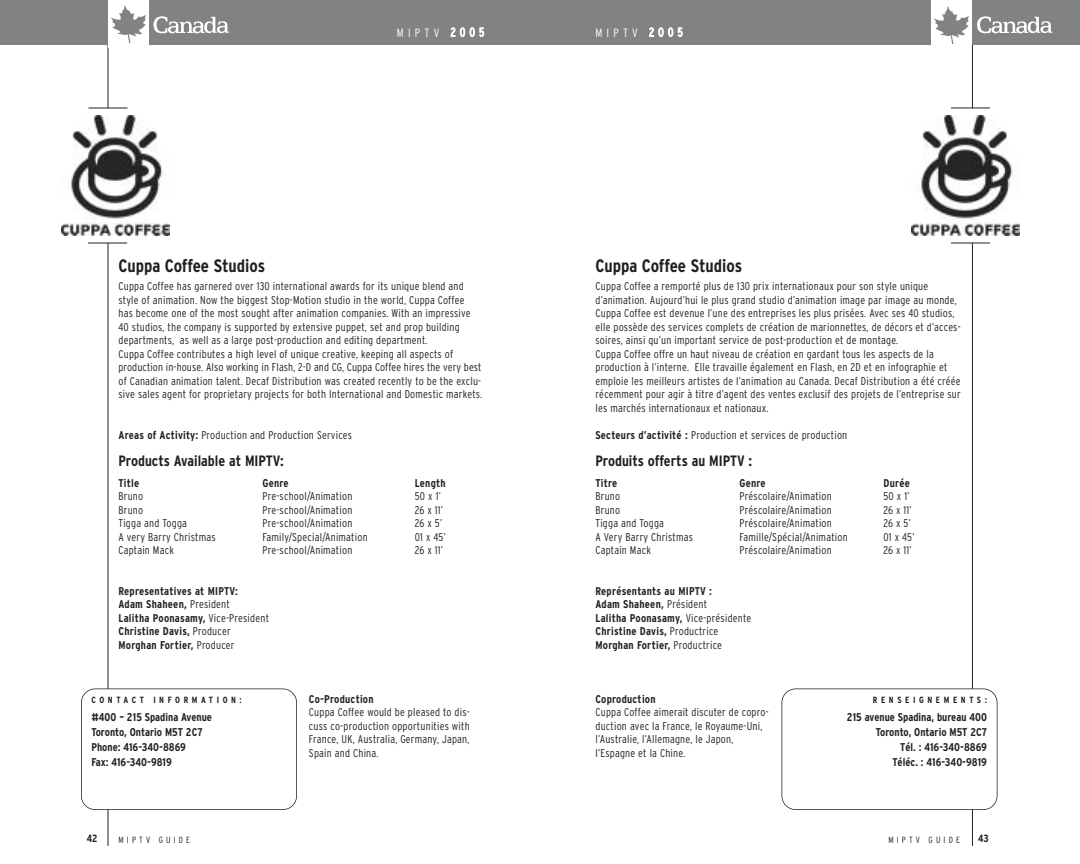
<style>
.page{position:relative;width:1080px;height:864px;background:#fff}
.page>*{position:absolute;margin:0;border:0;box-sizing:border-box;transform-origin:0 0}
.t1{font:700 condensed 18px "Interstate";letter-spacing:-.005em;color:#231f1f}
.t2{font:700 condensed 15px "Interstate";color:#231f1f}
.t3{font:300 condensed 12px "Interstate";letter-spacing:.35em;color:#fff}
.t4{font:300 condensed 11.25px/13.5px "Interstate";letter-spacing:.02em;color:#231f1f}
.t5{font:700 condensed 11.25px/13.5px "Interstate";letter-spacing:.015em;color:#231f1f}
.t6{font:700 condensed 10.5px "Interstate";color:#231f1f}
.t7{font:700 condensed 9px "Interstate";letter-spacing:.395em;color:#231f1f}
.t8{font:300 condensed 9px "Interstate";letter-spacing:.35em;color:#231f1f}
.s1{font-weight:700}
.s2{font-weight:300}
</style>
<div class="page">
<hr style="left:972px;top:40px;width:1px;height:806px;background:#231f1f">
<div style="left:951px;top:108px;width:39px;height:135px;background:#fff"></div>
<hr style="left:951px;top:243px;width:39px;height:1px;background:#231f1f">
<div style="left:782px;top:688px;width:216px;height:122px;border:2px solid #231f1f;border-radius:14px"></div>
<div style="left:526px;top:0;width:554px;height:45px;background:#808284"></div>
<svg style="left:977px;top:16px;width:75px;height:17px"></svg>
<div style="left:932px;top:0;width:40px;height:48px;background:#fff"></div>
<img style="left:935px;top:6px;width:34px;height:37px">
<hr style="left:951px;top:108px;width:39px;height:1px;background:#231f1f">
<hr style="left:108px;top:40px;width:1px;height:806px;background:#231f1f">
<div style="left:81px;top:689px;width:216px;height:121px;background:#fff;border-radius:14px"></div>
<div style="left:81px;top:688px;width:216px;height:122px;border:2px solid #231f1f;border-radius:14px"></div>
<div style="left:0;top:0;width:554px;height:45px;background:#808284"></div>
<svg style="left:154px;top:16px;width:75px;height:17px"></svg>
<div style="left:109px;top:0;width:40px;height:47px;background:#fff"></div>
<img style="left:111px;top:5px;width:34px;height:38px">
<div style="left:90px;top:108px;width:36px;height:135px;background:#fff"></div>
<hr style="left:88px;top:108px;width:40px;height:1px;background:#231f1f">
<hr style="left:88px;top:243px;width:39px;height:1px;background:#231f1f">
<img style="left:61px;top:115px;width:108px;height:121px">
<img style="left:912px;top:115px;width:108px;height:121px">
<p class="t3" style="left:397px;top:28px;width:89px">MIPTV 2005</p>
<p class="t3" style="left:596px;top:28px;width:89px">MIPTV 2005</p>
<h1 class="t1" style="left:118px;top:259px;width:148px">Cuppa Coffee Studios</h1>
<p class="t4" style="left:118px;top:281px;width:365px">Cuppa Coffee has garnered over 130 international awards for its unique blend and style of animation. Now the biggest Stop-Motion studio in the world, Cuppa Coffee<br>has become one of the most sought after animation companies. With an impressive 40 studios, the company is supported by extensive puppet, set and prop building departments, as well as a large post-production and editing department.<br>Cuppa Coffee contributes a high level of unique creative, keeping all aspects of production in-house. Also working in Flash, 2-D and CG, Cuppa Coffee hires the very best of Canadian animation talent. Decaf Distribution was created recently to be the exclu&shy;sive sales agent for proprietary projects for both International and Domestic markets.</p>
<p class="t4" style="left:118px;top:429px;width:235px"><span class="s1">Areas of Activity:</span> Production and Production Services</p>
<h2 class="t2" style="left:118px;top:455px;width:167px">Products Available at MIPTV:</h2>
<p class="t5" style="left:118px;top:477px;width:22px">Title</p>
<p class="t5" style="left:262px;top:477px;width:28px">Genre</p>
<p class="t5" style="left:415px;top:477px;width:32px">Length</p>
<p class="t4" style="left:118px;top:491px;width:26px">Bruno</p>
<p class="t4" style="left:262px;top:491px;width:91px">Pre-school/Animation</p>
<p class="t4" style="left:415px;top:491px;width:28px">50 x 1’</p>
<p class="t4" style="left:118px;top:504px;width:26px">Bruno</p>
<p class="t4" style="left:262px;top:504px;width:91px">Pre-school/Animation</p>
<p class="t4" style="left:415px;top:504px;width:30px">26 x 11’</p>
<p class="t4" style="left:118px;top:518px;width:70px">Tigga and Togga</p>
<p class="t4" style="left:263px;top:518px;width:91px">Pre-school/Animation</p>
<p class="t4" style="left:415px;top:518px;width:29px">26 x 5’</p>
<p class="t4" style="left:118px;top:531px;width:99px">A very Barry Christmas</p>
<p class="t4" style="left:262px;top:531px;width:107px">Family/Special/Animation</p>
<p class="t4" style="left:415px;top:531px;width:33px">01 x 45’</p>
<p class="t4" style="left:118px;top:545px;width:57px">Captain Mack</p>
<p class="t4" style="left:263px;top:545px;width:91px">Pre-school/Animation</p>
<p class="t4" style="left:415px;top:545px;width:30px">26 x 11’</p>
<p class="t5" style="left:118px;top:585px;width:152px">Representatives at MIPTV:<br>Adam Shaheen, <span class="s2">President<br></span>Lalitha Poonasamy, <span class="s2">Vice-President<br></span>Christine Davis, <span class="s2">Producer<br></span>Morghan Fortier, <span class="s2">Producer</span></p>
<h1 class="t1" style="left:596px;top:259px;width:148px">Cuppa Coffee Studios</h1>
<p class="t4" style="left:596px;top:281px;width:367px">Cuppa Coffee a remporté plus de 130 prix internationaux pour son style unique d’animation. Aujourd’hui le plus grand studio d’animation image par image au monde, Cuppa Coffee est devenue l’une des entreprises les plus prisées. Avec ses 40 studios, elle possède des services complets de création de marionnettes, de décors et d’acces&shy;soires, ainsi qu’un important service de post-production et de montage.<br>Cuppa Coffee offre un haut niveau de création en gardant tous les aspects de la production à l’interne. Elle travaille également en Flash, en 2D et en infographie et emploie les meilleurs artistes de l’animation au Canada. Decaf Distribution a été créée récemment pour agir à titre d’agent des ventes exclusif des projets de l’entreprise sur les marchés internationaux et nationaux.</p>
<p class="t4" style="left:596px;top:429px;width:253px"><span class="s1">Secteurs d’activité :</span> Production et services de production</p>
<h2 class="t2" style="left:596px;top:455px;width:158px">Produits offerts au MIPTV :</h2>
<p class="t5" style="left:596px;top:477px;width:23px">Titre</p>
<p class="t5" style="left:740px;top:477px;width:28px">Genre</p>
<p class="t5" style="left:884px;top:477px;width:28px">Durée</p>
<p class="t4" style="left:596px;top:491px;width:26px">Bruno</p>
<p class="t4" style="left:739px;top:491px;width:94px">Préscolaire/Animation</p>
<p class="t4" style="left:884px;top:491px;width:28px">50 x 1’</p>
<p class="t4" style="left:596px;top:504px;width:26px">Bruno</p>
<p class="t4" style="left:739px;top:504px;width:94px">Préscolaire/Animation</p>
<p class="t4" style="left:884px;top:504px;width:30px">26 x 11’</p>
<p class="t4" style="left:596px;top:518px;width:70px">Tigga and Togga</p>
<p class="t4" style="left:740px;top:518px;width:94px">Préscolaire/Animation</p>
<p class="t4" style="left:884px;top:518px;width:29px">26 x 5’</p>
<p class="t4" style="left:596px;top:531px;width:99px">A Very Barry Christmas</p>
<p class="t4" style="left:739px;top:531px;width:110px">Famille/Spécial/Animation</p>
<p class="t4" style="left:883px;top:531px;width:33px">01 x 45’</p>
<p class="t4" style="left:596px;top:545px;width:57px">Captain Mack</p>
<p class="t4" style="left:740px;top:545px;width:94px">Préscolaire/Animation</p>
<p class="t4" style="left:884px;top:545px;width:30px">26 x 11’</p>
<p class="t5" style="left:595px;top:585px;width:157px">Représentants au MIPTV :<br>Adam Shaheen, <span class="s2">Président<br></span>Lalitha Poonasamy, <span class="s2">Vice-présidente<br></span>Christine Davis, <span class="s2">Productrice<br></span>Morghan Fortier, <span class="s2">Productrice</span></p>
<p class="t7" style="left:92px;top:696px;width:152px">CONTACT INFORMATION:</p>
<p class="t5" style="left:92px;top:711px;width:122px;line-height:15px">#400 – 215 Spadina Avenue<br>Toronto, Ontario M5T 2C7<br>Phone: 416-340-8869<br>Fax: 416-340-9819</p>
<p class="t5" style="left:309px;top:693px;width:66px">Co-Production</p>
<p class="t4" style="left:309px;top:707px;width:162px;text-align:justify">Cuppa Coffee would be pleased to dis&shy;cuss co-production opportunities with France, UK, Australia, Germany, Japan, Spain and China.</p>
<p class="t5" style="left:595px;top:693px;width:62px">Coproduction</p>
<p class="t4" style="left:595px;top:707px;width:175px">Cuppa Coffee aimerait discuter de copro&shy;duction avec la France, le Royaume-Uni, l’Australie, l’Allemagne, le Japon, l’Espagne et la Chine.</p>
<p class="t7" style="left:873px;top:696px;width:116px">RENSEIGNEMENTS:</p>
<p class="t5" style="left:847px;top:711px;width:142px;line-height:15px;text-align:right">215 avenue Spadina, bureau 400<br>Toronto, Ontario M5T 2C7<br>Tél. : 416-340-8869<br>Téléc. : 416-340-9819</p>
<p class="t6" style="left:87px;top:835px;width:12px">42</p>
<p class="t8" style="left:118px;top:837px;width:73px">MIPTV GUIDE</p>
<p class="t8" style="left:888px;top:837px;width:73px">MIPTV GUIDE</p>
<p class="t6" style="left:978px;top:835px;width:12px">43</p>
</div>
